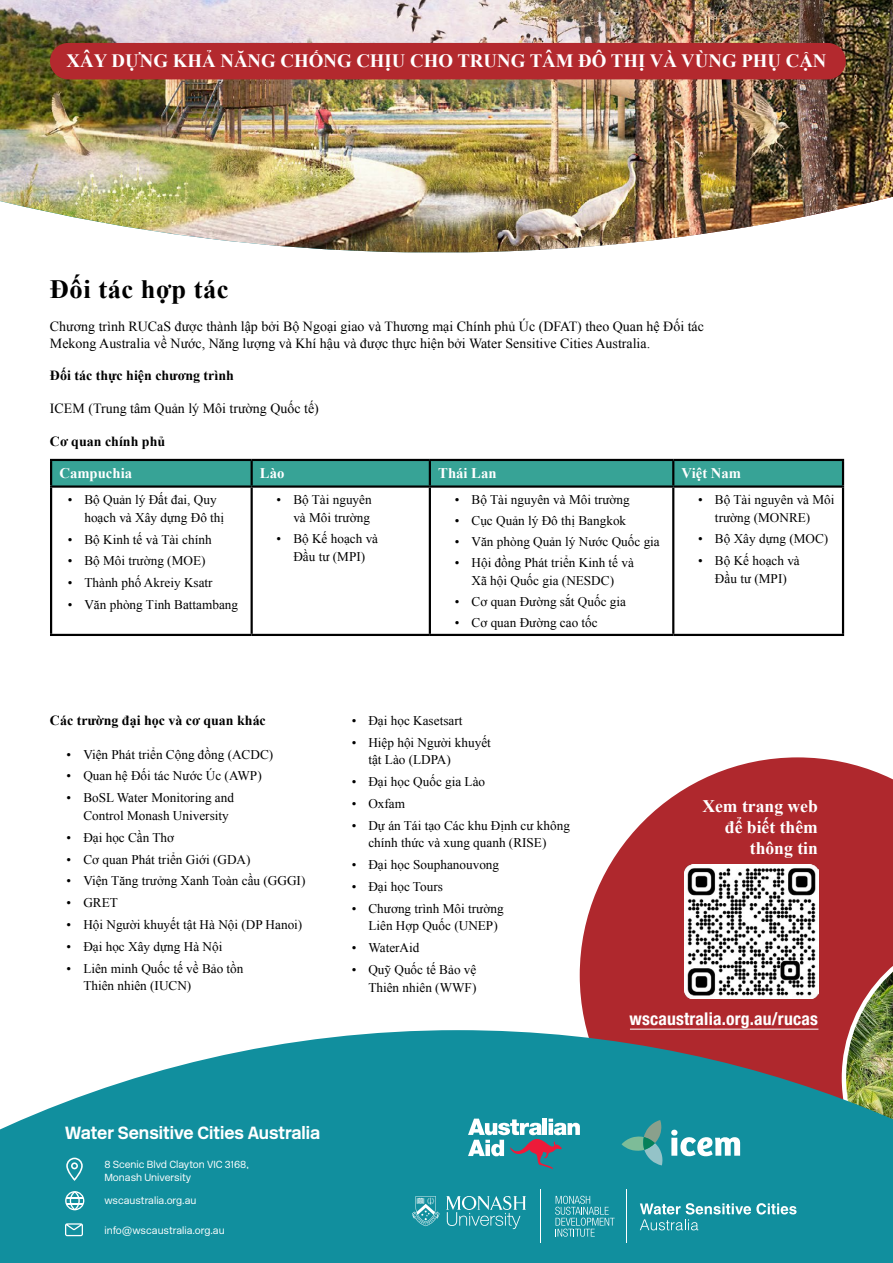
<style>
.page{position:relative;width:893px;height:1263px;background:#fff}
.page>*{position:absolute;margin:0;border:0;box-sizing:border-box;transform-origin:0 0}
.t1{font:700 26.4px "Times New Roman";letter-spacing:.02em;color:#000}
.t2{font:700 18.75px "Times New Roman";color:#fff}
.t3{font:700 17.7px/21.1px "Times New Roman";color:#fff;text-align:right}
.t4{font:700 17.7px "New Rail Alphabet";color:#fff}
.t5{font:700 condensed 17.7px "Helvetica Neue LT Std";letter-spacing:.01em;color:#fff}
.t6{font:700 14.7px "Times New Roman";color:#fff}
.t7{font:13.95px/16.8px "Times New Roman";color:#000}
.t8{font:700 13.95px "Times New Roman";color:#000}
.t9{font:13.2px/17.7px "Times New Roman";color:#000}
.t10{font:300 10.35px/12.3px "New Rail Alphabet";color:#fff}
</style>
<div class="page">
<svg style="left:580px;top:757px;width:313px;height:273px;fill:#af282d"></svg>
<img style="left:21px;top:14px;width:872px;height:238px">
<img style="left:842px;top:930px;width:51px;height:100px">
<div style="left:52px;top:461px;width:790px;height:24px;background:#37a396"></div>
<hr style="left:50px;top:459px;width:202px;height:2px;background:#000">
<hr style="left:50px;top:461px;width:2px;height:24px;background:#000">
<hr style="left:252px;top:459px;width:178px;height:2px;background:#000">
<hr style="left:251px;top:461px;width:2px;height:24px;background:#000">
<hr style="left:430px;top:459px;width:243px;height:2px;background:#000">
<hr style="left:429px;top:461px;width:2px;height:24px;background:#000">
<hr style="left:673px;top:459px;width:171px;height:2px;background:#000">
<hr style="left:672px;top:461px;width:2px;height:24px;background:#000">
<hr style="left:842px;top:461px;width:2px;height:24px;background:#000">
<hr style="left:50px;top:485px;width:202px;height:3px;background:#000">
<hr style="left:50px;top:488px;width:2px;height:146px;background:#000">
<hr style="left:252px;top:485px;width:178px;height:3px;background:#000">
<hr style="left:251px;top:488px;width:2px;height:146px;background:#000">
<hr style="left:430px;top:485px;width:243px;height:3px;background:#000">
<hr style="left:429px;top:488px;width:2px;height:146px;background:#000">
<hr style="left:673px;top:485px;width:171px;height:3px;background:#000">
<hr style="left:672px;top:488px;width:2px;height:146px;background:#000">
<hr style="left:842px;top:488px;width:2px;height:146px;background:#000">
<hr style="left:50px;top:634px;width:202px;height:2px;background:#000">
<hr style="left:252px;top:634px;width:178px;height:2px;background:#000">
<hr style="left:430px;top:634px;width:243px;height:2px;background:#000">
<hr style="left:673px;top:634px;width:171px;height:2px;background:#000">
<img style="left:684px;top:864px;width:134px;height:134px">
<hr style="left:630px;top:1029px;width:188px;height:1px;background:#fff">
<div style="left:50px;top:43px;width:796px;height:36px;background:#b3292e;border-radius:18px"></div>
<svg style="left:21px;top:1030px;width:872px;height:221px;background:#2e929e"></svg>
<svg style="left:0;top:14px;width:21px;height:1237px"></svg>
<img style="left:0;top:0;width:893px;height:14px">
<div style="left:0;top:1251px;width:893px;height:12px;background:#118f9e"></div>
<svg style="left:66px;top:1157px;width:17px;height:24px"></svg>
<svg style="left:65px;top:1191px;width:19px;height:19px"></svg>
<svg style="left:65px;top:1223px;width:18px;height:13px"></svg>
<hr style="left:540px;top:1189px;width:1px;height:53px;background:#fff">
<hr style="left:626px;top:1189px;width:1px;height:53px;background:#fff">
<svg style="left:555px;top:1196px;width:60px;height:41px;background:#3aa2ae"></svg>
<svg style="left:640px;top:1203px;width:156px;height:27px;background:#41a5b1"></svg>
<svg style="left:446px;top:1196px;width:80px;height:33px;background:#40a5b1"></svg>
<svg style="left:412px;top:1196px;width:28px;height:30px"></svg>
<svg style="left:622px;top:1120px;width:40px;height:45px;background:#3f9c9c"></svg>
<svg style="left:671px;top:1129px;width:69px;height:27px"></svg>
<svg style="left:468px;top:1118px;width:112px;height:51px"></svg>
<h2 class="t2" style="left:67px;top:48px;width:761px">XÂY DỰNG KHẢ NĂNG CHỐNG CHỊU CHO TRUNG TÂM ĐÔ THỊ VÀ VÙNG PHỤ CẬN</h2>
<h1 class="t1" style="left:50px;top:271px;width:180px">Đối tác hợp tác</h1>
<p class="t7" style="left:50px;top:318px;width:655px">Chương trình RUCaS được thành lập bởi Bộ Ngoại giao và Thương mại Chính phủ Úc (DFAT) theo Quan hệ Đối tác<br>Mekong Australia về Nước, Năng lượng và Khí hậu và được thực hiện bởi Water Sensitive Cities Australia.</p>
<p class="t8" style="left:50px;top:366px;width:185px">Đối tác thực hiện chương trình</p>
<p class="t7" style="left:50px;top:400px;width:270px">ICEM (Trung tâm Quản lý Môi trường Quốc tế)</p>
<p class="t8" style="left:50px;top:431px;width:117px">Cơ quan chính phủ</p>
<p class="t6" style="left:59px;top:463px;width:74px">Campuchia</p>
<p class="t6" style="left:260px;top:463px;width:26px">Lào</p>
<p class="t6" style="left:438px;top:463px;width:60px">Thái Lan</p>
<p class="t6" style="left:682px;top:463px;width:61px">Việt Nam</p>
<p class="t9" style="left:84px;top:491px;width:141px;text-indent:-17px">• Bộ Quản lý Đất đai, Quy hoạch và Xây dựng Đô thị</p>
<p class="t9" style="left:68px;top:530px;width:145px">• Bộ Kinh tế và Tài chính</p>
<p class="t9" style="left:68px;top:552px;width:139px">• Bộ Môi trường (MOE)</p>
<p class="t9" style="left:68px;top:574px;width:146px">• Thành phố Akreiy Ksatr</p>
<p class="t9" style="left:68px;top:595px;width:172px">• Văn phòng Tỉnh Battambang</p>
<p class="t9" style="left:698px;top:490px;width:138px;text-align:center">• Bộ Tài nguyên và Môi trường (MONRE)</p>
<p class="t9" style="left:698px;top:530px;width:132px">• Bộ Xây dựng (MOC)</p>
<p class="t9" style="left:698px;top:552px;width:103px;text-align:center">• Bộ Kế hoạch và<br>Đầu tư (MPI)</p>
<p class="t9" style="left:455px;top:491px;width:176px">• Bộ Tài nguyên và Môi trường</p>
<p class="t9" style="left:455px;top:511px;width:173px">• Cục Quản lý Đô thị Bangkok</p>
<p class="t9" style="left:455px;top:532px;width:206px">• Văn phòng Quản lý Nước Quốc gia</p>
<p class="t9" style="left:455px;top:553px;width:181px;text-align:center">• Hội đồng Phát triển Kinh tế và<br>Xã hội Quốc gia (NESDC)</p>
<p class="t9" style="left:455px;top:592px;width:173px">• Cơ quan Đường sắt Quốc gia</p>
<p class="t9" style="left:455px;top:613px;width:144px">• Cơ quan Đường cao tốc</p>
<p class="t9" style="left:277px;top:491px;width:97px;text-align:right">• Bộ Tài nguyên và Môi trường</p>
<p class="t9" style="left:277px;top:530px;width:103px;text-align:center">• Bộ Kế hoạch và<br>Đầu tư (MPI)</p>
<p class="t8" style="left:50px;top:711px;width:217px">Các trường đại học và cơ quan khác</p>
<p class="t9" style="left:67px;top:745px;width:208px">• Viện Phát triển Cộng đồng (ACDC)</p>
<p class="t9" style="left:67px;top:767px;width:197px">• Quan hệ Đối tác Nước Úc (AWP)</p>
<p class="t9" style="left:83px;top:789px;width:152px;text-indent:-17px">• BoSL Water Monitoring and<br>Control Monash University</p>
<p class="t9" style="left:67px;top:828px;width:109px">• Đại học Cần Thơ</p>
<p class="t9" style="left:67px;top:850px;width:185px">• Cơ quan Phát triển Giới (GDA)</p>
<p class="t9" style="left:67px;top:872px;width:240px">• Viện Tăng trưởng Xanh Toàn cầu (GGGI)</p>
<p class="t9" style="left:67px;top:894px;width:53px">• GRET</p>
<p class="t9" style="left:67px;top:915px;width:237px">• Hội Người khuyết tật Hà Nội (DP Hanoi)</p>
<p class="t9" style="left:67px;top:937px;width:157px">• Đại học Xây dựng Hà Nội</p>
<p class="t9" style="left:83px;top:959px;width:162px;text-indent:-17px">• Liên minh Quốc tế về Bảo tồn<br>Thiên nhiên (IUCN)</p>
<p class="t9" style="left:352px;top:711px;width:112px">• Đại học Kasetsart</p>
<p class="t9" style="left:368px;top:733px;width:124px;text-indent:-17px">• Hiệp hội Người khuyết tật Lào (LDPA)</p>
<p class="t9" style="left:352px;top:773px;width:135px">• Đại học Quốc gia Lào</p>
<p class="t9" style="left:352px;top:794px;width:55px">• Oxfam</p>
<p class="t9" style="left:352px;top:816px;width:220px;text-align:center">• Dự án Tái tạo Các khu Định cư không chính thức và xung quanh (RISE)</p>
<p class="t9" style="left:352px;top:856px;width:149px">• Đại học Souphanouvong</p>
<p class="t9" style="left:352px;top:877px;width:93px">• Đại học Tours</p>
<p class="t9" style="left:368px;top:899px;width:137px;text-indent:-17px">• Chương trình Môi trường<br>Liên Hợp Quốc (UNEP)</p>
<p class="t9" style="left:352px;top:939px;width:69px">• WaterAid</p>
<p class="t9" style="left:352px;top:960px;width:126px;text-align:right">• Quỹ Quốc tế Bảo vệ<br>Thiên nhiên (WWF)</p>
<h3 class="t4" style="left:65px;top:1121px;width:257px">Water Sensitive Cities Australia</h3>
<p class="t10" style="left:104px;top:1158px;width:146px">8 Scenic Blvd Clayton VIC 3168,<br>Monash University</p>
<p class="t10" style="left:104px;top:1194px;width:94px">wscaustralia.org.au</p>
<p class="t10" style="left:104px;top:1224px;width:122px">info@wscaustralia.org.au</p>
<h3 class="t3" style="left:702px;top:795px;width:117px">Xem trang web để biết thêm thông tin</h3>
<h3 class="t5" style="left:630px;top:1008px;width:190px">wscaustralia.org.au/rucas</h3>
</div>
